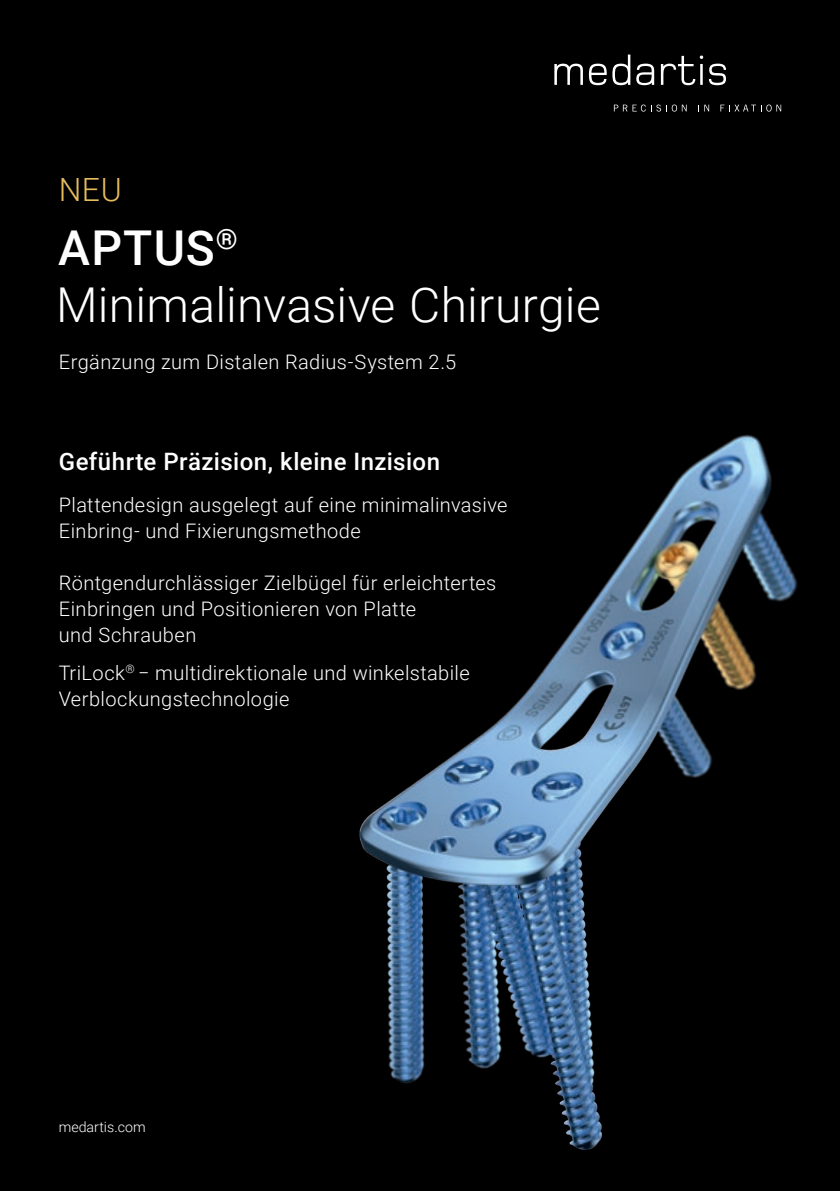
<style>
.page{position:relative;width:840px;height:1191px;background:#fff}
.page>*{position:absolute;margin:0;border:0;box-sizing:border-box;transform-origin:0 0}
.t1{font:300 48px/57.6px "Roboto";letter-spacing:.005em;color:#fff}
.t2{font:300 32px "Roboto";color:#e5bc5d}
.t3{font:500 24px "Roboto";letter-spacing:.015em;color:#fff}
.t4{font:300 20px/26px "Roboto";letter-spacing:.02em;color:#fff}
.t5{font:300 14.2px "Roboto";color:#fff}
.s1{font-weight:500}
</style>
<div class="page">
<div style="left:0;top:0;width:839px;height:1191px;background:#000001"></div>
<img style="left:359px;top:434px;width:438px;height:715px">
<svg style="left:548px;top:55px;width:240px;height:91px;background:#101011"></svg>
<h2 class="t2" style="left:59px;top:167px;width:65px">NEU</h2>
<h1 class="t1" style="left:56px;top:217px;width:546px"><span class="s1">APTUS</span><sup>®<br></sup>Minimalinvasive Chirurgie</h1>
<p class="t4" style="left:59px;top:348px;width:399px">Ergänzung zum Distalen Radius-System 2.5</p>
<p class="t3" style="left:59px;top:444px;width:383px">Geführte Präzision, kleine Inzision</p>
<p class="t4" style="left:59px;top:491px;width:450px">Plattendesign ausgelegt auf eine minimalinvasive<br>Einbring- und Fixierungsmethode</p>
<p class="t4" style="left:59px;top:569px;width:439px">Röntgendurchlässiger Zielbügel für erleichtertes<br>Einbringen und Positionieren von Platte<br>und Schrauben</p>
<p class="t4" style="left:59px;top:659px;width:412px">TriLock<sup>®</sup> − multidirektionale und winkelstabile<br>Verblockungstechnologie</p>
<p class="t5" style="left:59px;top:1117px;width:88px">medartis.com</p>
</div>
